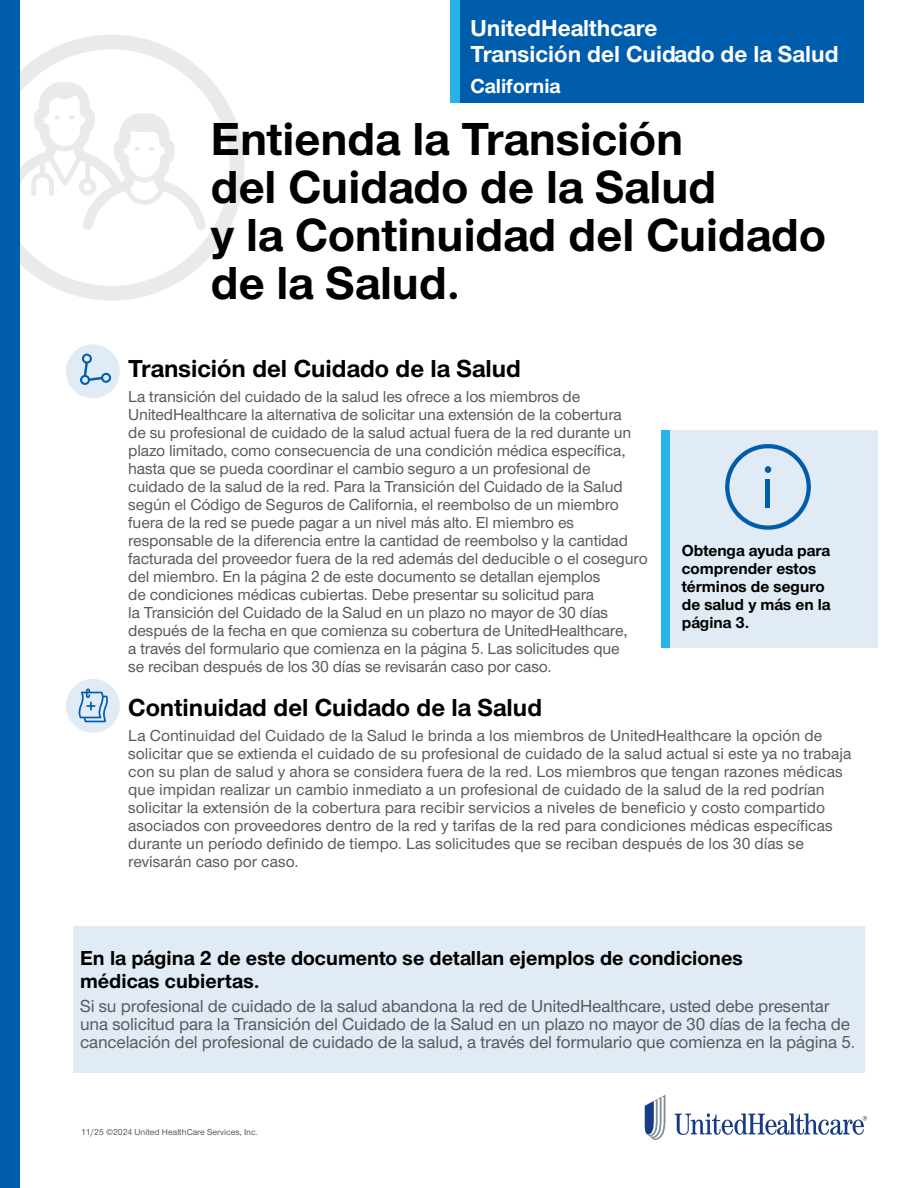
<style>
.page{position:relative;width:918px;height:1188px;background:#fff}
.page>*{position:absolute;margin:0;border:0;box-sizing:border-box;transform-origin:0 0}
.t1{font:700 48px/48px "UHC Sans";color:#000}
.t2{font:700 25.5px "UHC Sans";color:#000}
.t3{font:700 24px/26.8px "UHC Sans";color:#fff}
.t4{font:700 21px/22.5px "UHC Sans";color:#000}
.t5{font:700 21px "UHC Sans";color:#fff}
.t6{font:500 18px/18px "UHC Sans";letter-spacing:-.01em;color:#58595b}
.t7{font:500 16.5px/18px "UHC Sans";letter-spacing:-.01em;color:#58595b}
.t8{font:700 16.5px/18px "UHC Sans";color:#000}
.t9{font:500 9px "UHC Sans";color:#58595b}
</style>
<div class="page">
<svg style="left:20px;top:35px;width:224px;height:266px"></svg>
<svg style="left:20px;top:82px;width:186px;height:148px"></svg>
<div style="left:0;top:0;width:20px;height:1188px;background:#005dac"></div>
<svg style="left:675px;top:1113px;width:192px;height:22px"></svg>
<svg style="left:645px;top:1095px;width:21px;height:45px"></svg>
<div style="left:450px;top:0;width:414px;height:103px;background:#005dac"></div>
<div style="left:450px;top:0;width:10px;height:103px;background:#29b2e7"></div>
<div style="left:67px;top:346px;width:51px;height:51px;background:#e1ebf5;border-radius:50%"></div>
<div style="left:66px;top:344px;width:54px;height:54px;border:3px solid #e1ebf5;border-radius:50%"></div>
<svg style="left:80px;top:354px;width:32px;height:31px"></svg>
<div style="left:67px;top:680px;width:51px;height:51px;background:#e1ebf5;border-radius:50%"></div>
<div style="left:66px;top:679px;width:54px;height:54px;border:3px solid #e1ebf5;border-radius:50%"></div>
<svg style="left:78px;top:689px;width:30px;height:33px"></svg>
<div style="left:662px;top:430px;width:216px;height:217px;background:#e1ebf5"></div>
<div style="left:662px;top:430px;width:8px;height:217px;background:#29b2e7"></div>
<svg style="left:725px;top:444px;width:86px;height:86px"></svg>
<div style="left:765px;top:466px;width:6px;height:7px;background:#005dac;border-radius:50%"></div>
<hr style="left:766px;top:480px;width:4px;height:28px;background:#005dac">
<div style="left:73px;top:927px;width:791px;height:146px;background:#e1ebf5"></div>
<h3 class="t3" style="left:471px;top:13px;width:370px">UnitedHealthcare<br>Transición del Cuidado de la Salud</h3>
<p class="t5" style="left:471px;top:72px;width:92px">California</p>
<h1 class="t1" style="left:211px;top:114px;width:617px">Entienda la Transición<br>del Cuidado de la Salud<br>y la Continuidad del Cuidado de la Salud.</h1>
<h2 class="t2" style="left:128px;top:351px;width:394px">Transición del Cuidado de la Salud</h2>
<p class="t7" style="left:128px;top:387px;width:521px">La transición del cuidado de la salud les ofrece a los miembros de UnitedHealthcare la alternativa de solicitar una extensión de la cobertura<br>de su profesional de cuidado de la salud actual fuera de la red durante un plazo limitado, como consecuencia de una condición médica específica, hasta que se pueda coordinar el cambio seguro a un profesional de cuidado de la salud de la red. Para la Transición del Cuidado de la Salud según el Código de Seguros de California, el reembolso de un miembro fuera de la red se puede pagar a un nivel más alto. El miembro es responsable de la diferencia entre la cantidad de reembolso y la cantidad facturada del proveedor fuera de la red además del deducible o el coseguro del miembro. En la página 2 de este documento se detallan ejemplos<br>de condiciones médicas cubiertas. Debe presentar su solicitud para<br>la Transición del Cuidado de la Salud en un plazo no mayor de 30 días después de la fecha en que comienza su cobertura de UnitedHealthcare,<br>a través del formulario que comienza en la página 5. Las solicitudes que<br>se reciban después de los 30 días se revisarán caso por caso.</p>
<h2 class="t2" style="left:128px;top:690px;width:415px">Continuidad del Cuidado de la Salud</h2>
<p class="t7" style="left:128px;top:726px;width:725px">La Continuidad del Cuidado de la Salud le brinda a los miembros de UnitedHealthcare la opción de solicitar que se extienda el cuidado de su profesional de cuidado de la salud actual si este ya no trabaja con su plan de salud y ahora se considera fuera de la red. Los miembros que tengan razones médicas que impidan realizar un cambio inmediato a un profesional de cuidado de la salud de la red podrían solicitar la extensión de la cobertura para recibir servicios a niveles de beneficio y costo compartido asociados con proveedores dentro de la red y tarifas de la red para condiciones médicas específicas durante un período definido de tiempo. Las solicitudes que se reciban después de los 30 días se revisarán caso por caso.</p>
<p class="t8" style="left:682px;top:541px;width:150px">Obtenga ayuda para comprender estos términos de seguro de salud y más en la página 3.</p>
<p class="t4" style="left:80px;top:946px;width:664px">En la página 2 de este documento se detallan ejemplos de condiciones médicas cubiertas.</p>
<p class="t6" style="left:80px;top:997px;width:777px">Si su profesional de cuidado de la salud abandona la red de UnitedHealthcare, usted debe presentar una solicitud para la Transición del Cuidado de la Salud en un plazo no mayor de 30 días de la fecha de cancelación del profesional de cuidado de la salud, a través del formulario que comienza en la página 5.</p>
<p class="t9" style="left:81px;top:1126px;width:178px">11/25 ©2024 United HealthCare Services, Inc.</p>
</div>
